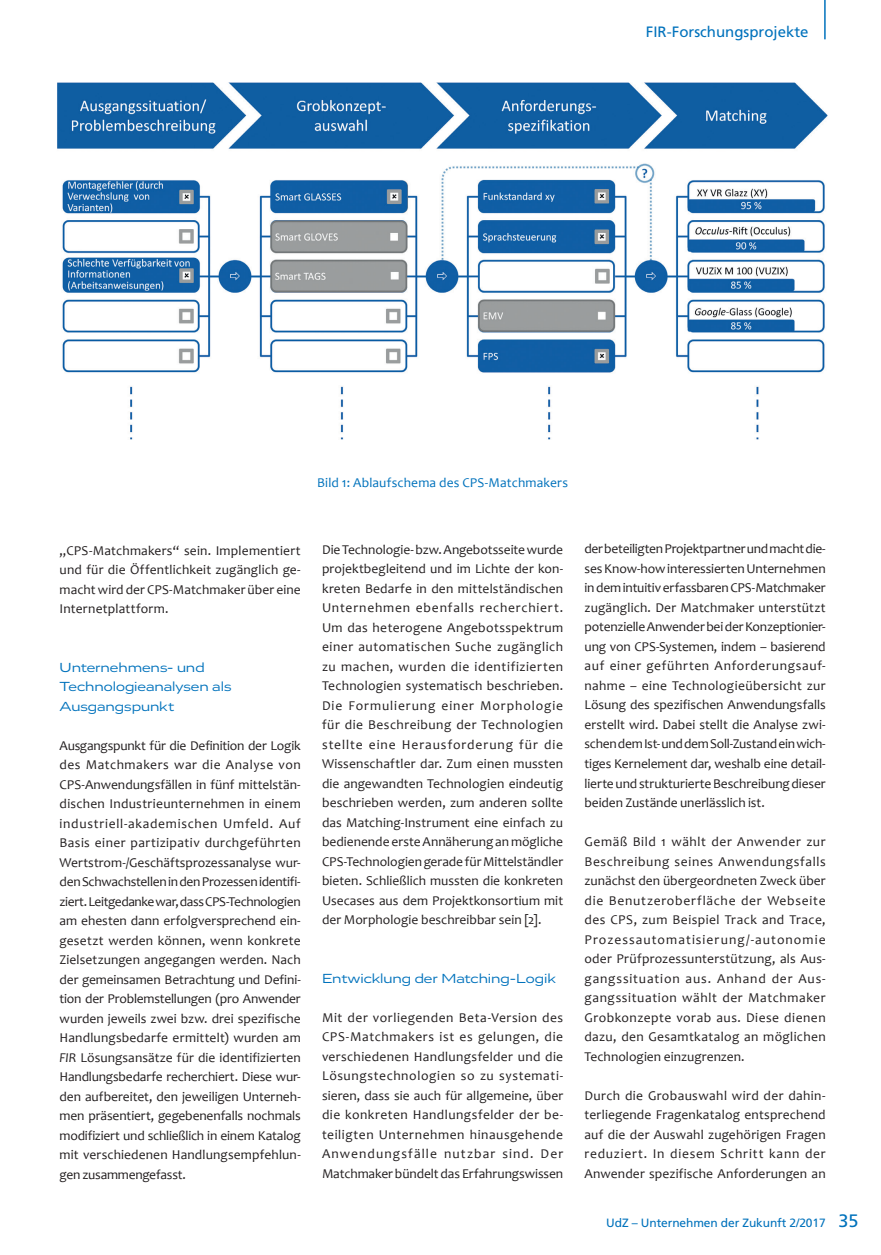
<style>
.page{position:relative;width:881px;height:1255px;background:#fff}
.page>*{position:absolute;margin:0;border:0;box-sizing:border-box;transform-origin:0 0}
.t1{font:15px "Frutiger";color:#0072bc}
.t2{font:13.5px/19.5px "Candara";letter-spacing:.005em;color:#231f20;text-align:justify}
.t3{font:13.5px/19.5px "Vito Wide";letter-spacing:-.005em;color:#0072bc}
.t4{font:13.5px "Candara";letter-spacing:.01em;color:#0072bc}
.t5{font:12px "Frutiger";letter-spacing:-.01em;color:#0072bc}
.s1{font-style:italic}
.s2{font-size:18px}
</style>
<div class="page">
<hr style="left:823px;top:0;width:2px;height:39px;background:#0072bc">
<img style="left:57px;top:82px;width:771px;height:358px">
<p class="t1" style="left:645px;top:23px;width:164px">FIR-Forschungsprojekte</p>
<p class="t4" style="left:317px;top:474px;width:252px">Bild 1: Ablaufschema des CPS-Matchmakers</p>
<p class="t2" style="left:60px;top:540px;width:242px">„CPS-Matchmakers“ sein. Implementiert und für die Öffentlichkeit zugänglich ge&shy;macht wird der CPS-Matchmaker über eine Internetplattform.</p>
<p class="t3" style="left:60px;top:657px;width:173px">Unternehmens- und<br>Technologieanalysen als<br>Ausgangspunkt</p>
<p class="t2" style="left:60px;top:735px;width:242px">Ausgangspunkt für die Definition der Logik des Matchmakers war die Analyse von CPS-Anwendungsfällen in fünf mittelstän&shy;dischen Industrieunternehmen in einem industriell-akademischen Umfeld. Auf Basis einer partizipativ durchgeführten Wertstrom-/Geschäftsprozessanalyse wur&shy;den Schwachstellen in den Prozessen identifi&shy;ziert. Leitgedanke war, dass CPS-Technologien am ehesten dann erfolgversprechend ein&shy;gesetzt werden können, wenn konkrete Zielsetzungen angegangen werden. Nach der gemeinsamen Betrachtung und Defini&shy;tion der Problemstellungen (pro Anwender wurden jeweils zwei bzw. drei spezifische Handlungsbedarfe ermittelt) wurden am <span class="s1">FIR</span> Lösungsansätze für die identifizierten Handlungsbedarfe recherchiert. Diese wur&shy;den aufbereitet, den jeweiligen Unterneh&shy;men präsentiert, gegebenenfalls nochmals modifiziert und schließlich in einem Katalog mit verschiedenen Handlungsempfehlun&shy;gen zusammengefasst.</p>
<p class="t2" style="left:322px;top:539px;width:242px">Die Technologie- bzw. Angebotsseite wurde projektbegleitend und im Lichte der kon&shy;kreten Bedarfe in den mittelständischen Unternehmen ebenfalls recherchiert.<br>Um das heterogene Angebotsspektrum einer automatischen Suche zugänglich zu machen, wurden die identifizierten Technologien systematisch beschrieben.<br>Die Formulierung einer Morphologie für die Beschreibung der Technologien stellte eine Herausforderung für die Wissenschaftler dar. Zum einen mussten die angewandten Technologien eindeutig beschrieben werden, zum anderen sollte das Matching-Instrument eine einfach zu bedienende erste Annäherung an mögliche CPS-Technologien gerade für Mittelständler bieten. Schließlich mussten die konkreten Usecases aus dem Projektkonsortium mit der Morphologie beschreibbar sein [2].</p>
<p class="t3" style="left:322px;top:968px;width:235px">Entwicklung der Matching-Logik</p>
<p class="t2" style="left:322px;top:1007px;width:242px">Mit der vorliegenden Beta-Version des CPS-Matchmakers ist es gelungen, die verschiedenen Handlungsfelder und die Lösungstechnologien so zu systemati&shy;sieren, dass sie auch für allgemeine, über die konkreten Handlungsfelder der be&shy;teiligten Unternehmen hinausgehende Anwendungsfälle nutzbar sind. Der Matchmaker bündelt das Erfahrungswissen</p>
<p class="t2" style="left:584px;top:539px;width:242px">der beteiligten Projektpartner und macht die&shy;ses Know-how interessierten Unternehmen in dem intuitiv erfassbaren CPS-Matchmaker zugänglich. Der Matchmaker unterstützt potenzielle Anwender bei der Konzeptionier&shy;ung von CPS-Systemen, indem – basierend auf einer geführten Anforderungsauf&shy;nahme – eine Technologieübersicht zur Lösung des spezifischen Anwendungsfalls erstellt wird. Dabei stellt die Analyse zwi&shy;schen dem Ist- und dem Soll-Zustand ein wich&shy;tiges Kernelement dar, weshalb eine detail&shy;lierte und strukturierte Beschreibung dieser beiden Zustände unerlässlich ist.</p>
<p class="t2" style="left:584px;top:831px;width:242px">Gemäß Bild 1 wählt der Anwender zur Beschreibung seines Anwendungsfalls zunächst den übergeordneten Zweck über die Benutzeroberfläche der Webseite des CPS, zum Beispiel Track and Trace, Prozessautomatisierung/-autonomie oder Prüfprozessunterstützung, als Aus&shy;gangssituation aus. Anhand der Aus&shy;gangssituation wählt der Matchmaker Grobkonzepte vorab aus. Diese dienen dazu, den Gesamtkatalog an möglichen Technologien einzugrenzen.</p>
<p class="t2" style="left:584px;top:1085px;width:242px">Durch die Grobauswahl wird der dahin&shy;terliegende Fragenkatalog entsprechend auf die der Auswahl zugehörigen Fragen reduziert. In diesem Schritt kann der Anwender spezifische Anforderungen an</p>
<p class="t5" style="left:606px;top:1215px;width:253px">UdZ – Unternehmen der Zukunft 2/2017 <span class="s2">35</span></p>
</div>
